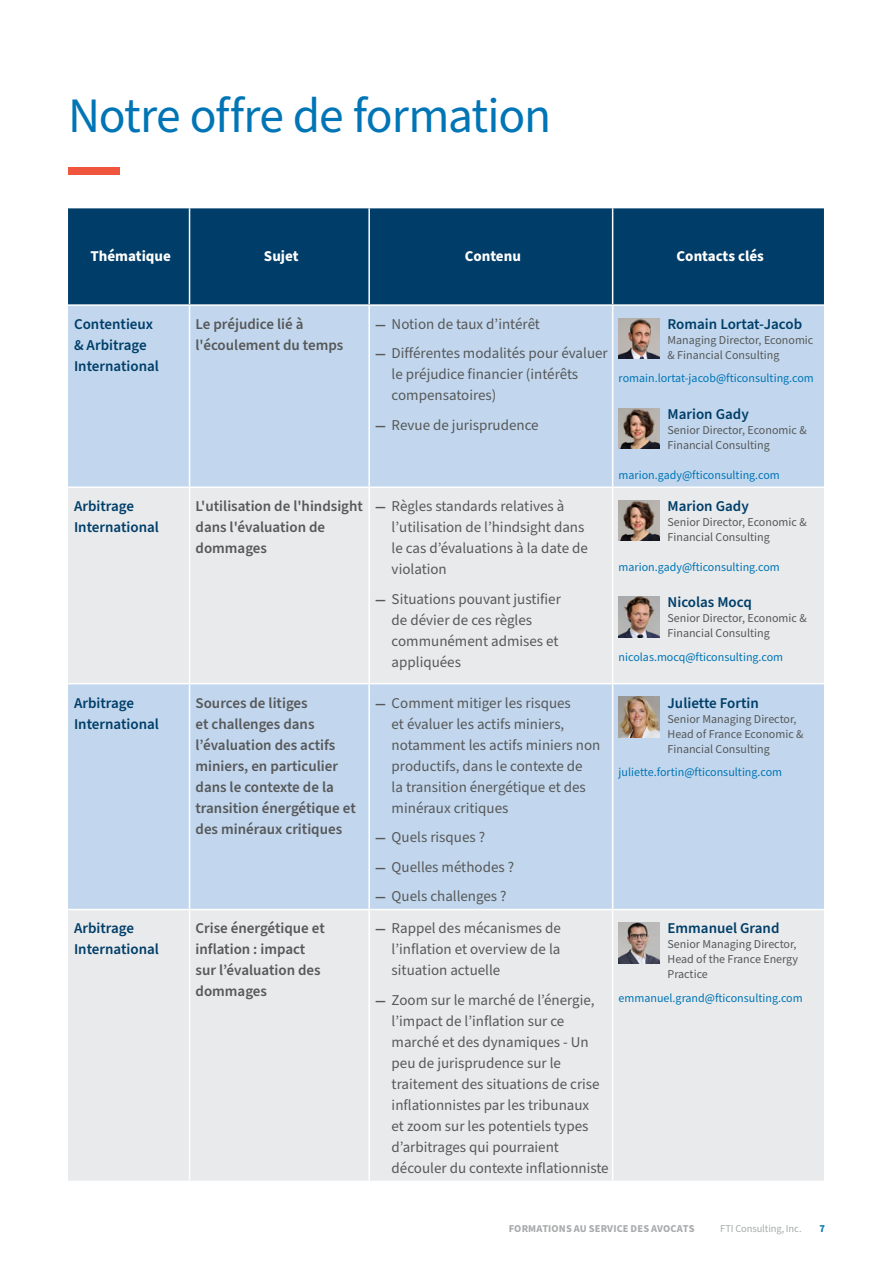
<style>
.page{position:relative;width:893px;height:1263px;background:#fff}
.page>*{position:absolute;margin:0;border:0;box-sizing:border-box;transform-origin:0 0}
.H1_Headline{font:49.5px "Source Sans Pro";letter-spacing:-.02em;color:#0075b6}
.t1{font:15px/21px "Source Sans Pro";color:#57585a}
.Bullets{font:600 15px/21px "Source Sans Pro";color:#57585a}
.Bullets-2{font:600 15px/21px "Source Sans Pro";color:#003e69}
.Body_copy{font:700 15px "Source Sans Pro";color:#fff}
.Bullets-3{font:12px/15px "Source Sans Pro";color:#57585a}
.Bullets-4{font:12px "Source Sans Pro";color:#0075b6}
.Footer_title{font:700 10.5px "Source Sans Pro";letter-spacing:.01em;color:#a8abac}
.Boilerplate{font:10.5px "Source Sans Pro";letter-spacing:-.01em;color:#a8abac}
.Folio{font:700 10.5px "Source Sans Pro";color:#0075b6}
.s1{font-weight:700;font-size:13.5px}
</style>
<div class="page">
<div style="left:68px;top:208px;width:756px;height:96px;background:#003e69"></div>
<div style="left:68px;top:306px;width:756px;height:180px;background:#c2d7ed"></div>
<svg style="left:68px;top:488px;width:756px;height:693px;background:#dce3eb"></svg>
<hr style="left:189px;top:208px;width:1px;height:96px;background:#fff">
<hr style="left:368px;top:208px;width:2px;height:96px;background:#fff">
<hr style="left:612px;top:208px;width:1px;height:96px;background:#fff">
<hr style="left:189px;top:306px;width:1px;height:180px;background:#fff">
<hr style="left:368px;top:306px;width:2px;height:180px;background:#fff">
<hr style="left:612px;top:306px;width:1px;height:180px;background:#fff">
<hr style="left:189px;top:488px;width:1px;height:195px;background:#fff">
<hr style="left:368px;top:488px;width:2px;height:195px;background:#fff">
<hr style="left:612px;top:488px;width:1px;height:195px;background:#fff">
<hr style="left:68px;top:683px;width:122px;height:1px;background:#fff">
<hr style="left:190px;top:683px;width:179px;height:1px;background:#fff">
<hr style="left:189px;top:684px;width:1px;height:225px;background:#fff">
<hr style="left:369px;top:683px;width:244px;height:1px;background:#fff">
<hr style="left:368px;top:684px;width:2px;height:225px;background:#fff">
<hr style="left:613px;top:683px;width:211px;height:1px;background:#fff">
<hr style="left:612px;top:684px;width:1px;height:225px;background:#fff">
<hr style="left:68px;top:909px;width:122px;height:1px;background:#fff">
<hr style="left:190px;top:909px;width:179px;height:1px;background:#fff">
<hr style="left:189px;top:910px;width:1px;height:271px;background:#fff">
<hr style="left:369px;top:909px;width:244px;height:1px;background:#fff">
<hr style="left:368px;top:910px;width:2px;height:271px;background:#fff">
<hr style="left:613px;top:909px;width:211px;height:1px;background:#fff">
<hr style="left:612px;top:910px;width:1px;height:271px;background:#fff">
<img style="left:619px;top:318px;width:40px;height:41px">
<img style="left:619px;top:408px;width:40px;height:40px">
<img style="left:619px;top:500px;width:40px;height:41px">
<img style="left:619px;top:597px;width:40px;height:40px">
<img style="left:619px;top:697px;width:40px;height:40px">
<img style="left:619px;top:923px;width:40px;height:40px">
<div style="left:68px;top:167px;width:51px;height:7px;background:#f0553e"></div>
<p class="H1_Headline" style="left:68px;top:83px;width:485px">Notre offre de formation</p>
<p class="Body_copy" style="left:91px;top:246px;width:82px">Thématique</p>
<p class="Body_copy" style="left:264px;top:246px;width:36px">Sujet</p>
<p class="Body_copy" style="left:465px;top:246px;width:58px">Contenu</p>
<p class="Body_copy" style="left:677px;top:246px;width:89px">Contacts clés</p>
<p class="Bullets-2" style="left:74px;top:314px;width:86px">Contentieux &amp; Arbitrage<br>International</p>
<p class="Bullets" style="left:196px;top:314px;width:149px">Le préjudice lié à l'écoulement du temps</p>
<p class="t1" style="left:375px;top:314px;width:166px"><span class="s1">—</span> Notion de taux d’intérêt</p>
<p class="t1" style="left:392px;top:343px;width:218px;text-indent:-16px"><span class="s1">—</span> Différentes modalités pour évaluer le préjudice financier (intérêts compensatoires)</p>
<p class="t1" style="left:375px;top:415px;width:165px"><span class="s1">—</span> Revue de jurisprudence</p>
<p class="Bullets-2" style="left:74px;top:496px;width:86px">Arbitrage<br>International</p>
<p class="Bullets" style="left:196px;top:496px;width:169px">L'utilisation de l'hindsight dans l'évaluation de dommages</p>
<p class="t1" style="left:392px;top:496px;width:198px;text-indent:-16px"><span class="s1">—</span> Règles standards relatives à l’utilisation de l’hindsight dans le cas d’évaluations à la date de violation</p>
<p class="t1" style="left:392px;top:589px;width:171px;text-indent:-16px"><span class="s1">—</span> Situations pouvant justifier de dévier de ces règles communément admises et appliquées</p>
<p class="Bullets-2" style="left:667px;top:314px;width:136px">Romain Lortat-Jacob</p>
<p class="Bullets-3" style="left:667px;top:333px;width:147px">Managing Director, Economic &amp; Financial Consulting</p>
<p class="Bullets-4" style="left:619px;top:370px;width:197px">romain.lortat-jacob@fticonsulting.com</p>
<p class="Bullets-2" style="left:667px;top:404px;width:83px">Marion Gady</p>
<p class="Bullets-3" style="left:667px;top:423px;width:141px">Senior Director, Economic &amp;<br>Financial Consulting</p>
<p class="Bullets-4" style="left:619px;top:467px;width:163px">marion.gady@fticonsulting.com</p>
<p class="Bullets-2" style="left:667px;top:496px;width:83px">Marion Gady</p>
<p class="Bullets-3" style="left:667px;top:515px;width:141px">Senior Director, Economic &amp;<br>Financial Consulting</p>
<p class="Bullets-4" style="left:619px;top:559px;width:163px">marion.gady@fticonsulting.com</p>
<p class="Bullets-2" style="left:667px;top:592px;width:86px">Nicolas Mocq</p>
<p class="Bullets-3" style="left:667px;top:611px;width:141px">Senior Director, Economic &amp;<br>Financial Consulting</p>
<p class="Bullets-4" style="left:619px;top:649px;width:166px">nicolas.mocq@fticonsulting.com</p>
<p class="Bullets-2" style="left:74px;top:692px;width:86px">Arbitrage<br>International</p>
<p class="Bullets" style="left:196px;top:692px;width:162px">Sources de litiges<br>et challenges dans l’évaluation des actifs miniers, en particulier dans le contexte de la transition énergétique et des minéraux critiques</p>
<p class="t1" style="left:392px;top:692px;width:210px;text-indent:-16px"><span class="s1">—</span> Comment mitiger les risques<br>et évaluer les actifs miniers, notamment les actifs miniers non productifs, dans le contexte de<br>la transition énergétique et des minéraux critiques</p>
<p class="t1" style="left:375px;top:827px;width:111px"><span class="s1">—</span> Quels risques ?</p>
<p class="t1" style="left:375px;top:856px;width:140px"><span class="s1">—</span> Quelles méthodes ?</p>
<p class="t1" style="left:375px;top:886px;width:133px"><span class="s1">—</span> Quels challenges ?</p>
<p class="Bullets-2" style="left:74px;top:918px;width:86px">Arbitrage<br>International</p>
<p class="Bullets" style="left:196px;top:918px;width:131px">Crise énergétique et inflation : impact sur l’évaluation des dommages</p>
<p class="t1" style="left:392px;top:918px;width:171px;text-align:justify;text-indent:-16px"><span class="s1">—</span> Rappel des mécanismes de l’inflation et overview de la situation actuelle</p>
<p class="t1" style="left:392px;top:990px;width:219px;text-indent:-16px"><span class="s1">—</span> Zoom sur le marché de l’énergie, l’impact de l’inflation sur ce marché et des dynamiques - Un peu de jurisprudence sur le traitement des situations de crise inflationnistes par les tribunaux<br>et zoom sur les potentiels types d’arbitrages qui pourraient découler du contexte inflationniste</p>
<p class="Bullets-2" style="left:667px;top:692px;width:93px">Juliette Fortin</p>
<p class="Bullets-3" style="left:667px;top:711px;width:137px">Senior Managing Director,<br>Head of France Economic &amp;<br>Financial Consulting</p>
<p class="Bullets-4" style="left:619px;top:764px;width:165px">juliette.fortin@fticonsulting.com</p>
<p class="Bullets-2" style="left:667px;top:918px;width:113px">Emmanuel Grand</p>
<p class="Bullets-3" style="left:667px;top:937px;width:132px">Senior Managing Director,<br>Head of the France Energy<br>Practice</p>
<p class="Bullets-4" style="left:619px;top:990px;width:186px">emmanuel.grand@fticonsulting.com</p>
<p class="Footer_title" style="left:509px;top:1221px;width:187px">FORMATIONS AU SERVICE DES AVOCATS</p>
<p class="Boilerplate" style="left:720px;top:1221px;width:83px">FTI Consulting, Inc.</p>
<p class="Folio" style="left:819px;top:1221px;width:7px">7</p>
</div>
